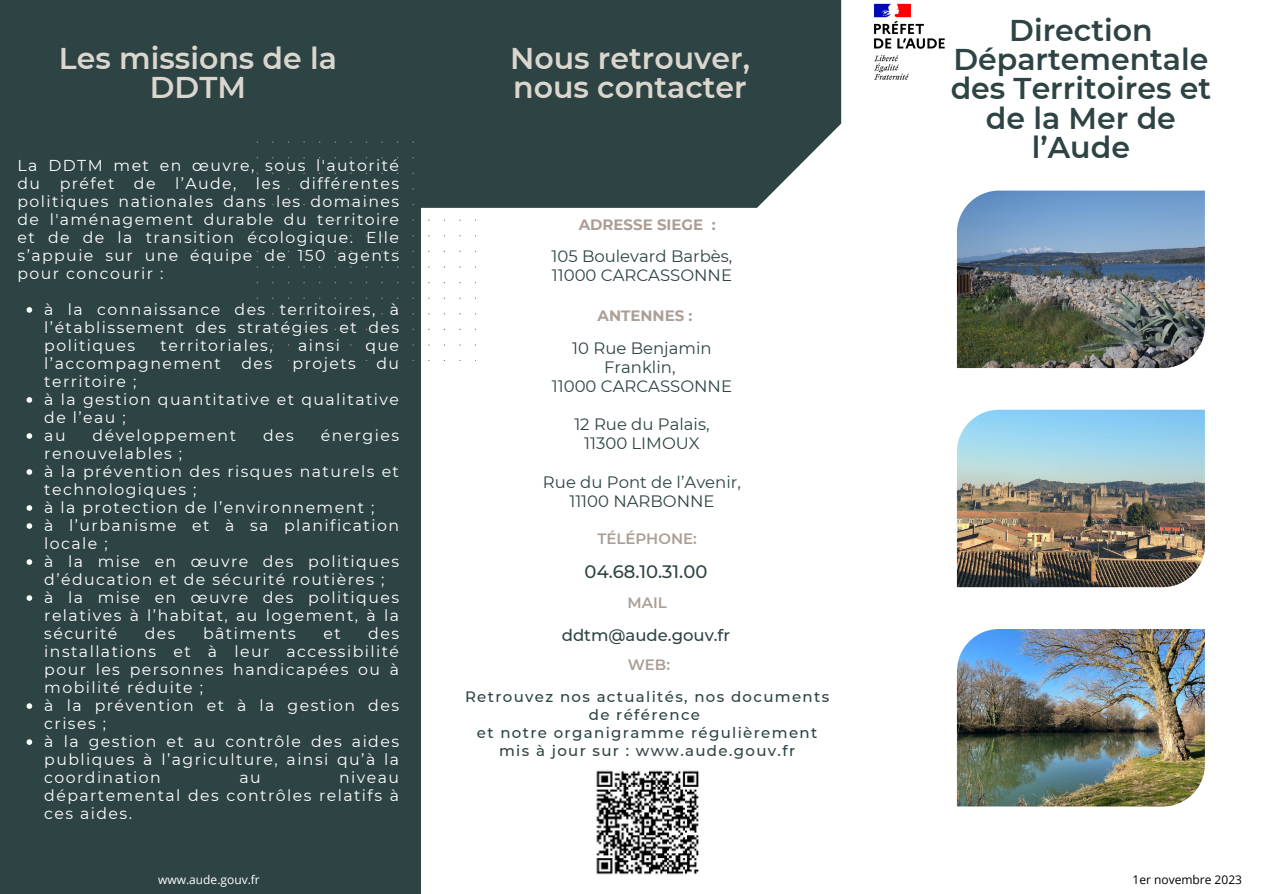
<style>
.page{position:relative;width:1263px;height:894px;background:#fff}
.page>*{position:absolute;margin:0;border:0;box-sizing:border-box;transform-origin:0 0}
.t1{font:600 30px/29.2px "Montserrat";color:#2e4344;text-align:center}
.t2{font:600 30px/29.2px "Montserrat";color:#dbd6ce}
.t3{font:500 18px "Montserrat";color:#2e4344}
.t4{font:16.5px/19px "Montserrat";color:#2e4344}
.t5{font:500 16.5px "Montserrat";color:#2e4344}
.t6{font:15.75px/18px "Montserrat";letter-spacing:.09em;color:#fff;text-align:justify}
.t7{font:500 15px/18px "Montserrat";letter-spacing:.09em;color:#2e4344;text-align:center}
.t8{font:700 15px "Montserrat";color:#ab9e97}
.t9{font:600 15px "Montserrat";color:#ab9e97}
.t10{font:12px "Open Sans";color:#fff}
.t11{font:12px "Open Sans";color:#000}
</style>
<div class="page">
<div style="left:0;top:0;width:421px;height:893px;background:#2e4344"></div>
<div style="left:421px;top:0;width:420px;height:208px;background:#2e4344"></div>
<img style="left:873px;top:3px;width:72px;height:77px">
<img style="left:957px;top:190px;width:248px;height:178px">
<img style="left:957px;top:409px;width:248px;height:178px">
<img style="left:957px;top:629px;width:248px;height:177px">
<svg style="left:27px;top:307px;width:5px;height:5px"></svg>
<svg style="left:27px;top:397px;width:5px;height:5px"></svg>
<svg style="left:27px;top:433px;width:5px;height:5px"></svg>
<svg style="left:27px;top:469px;width:5px;height:5px"></svg>
<svg style="left:27px;top:505px;width:5px;height:5px"></svg>
<svg style="left:27px;top:523px;width:5px;height:5px"></svg>
<svg style="left:27px;top:559px;width:5px;height:5px"></svg>
<svg style="left:27px;top:595px;width:5px;height:5px"></svg>
<svg style="left:27px;top:703px;width:5px;height:5px"></svg>
<svg style="left:27px;top:739px;width:5px;height:5px"></svg>
<img style="left:596px;top:770px;width:103px;height:105px">
<p class="t2" style="left:59px;top:43px;width:280px;text-align:center">Les missions de la<br>DDTM</p>
<p class="t6" style="left:18px;top:156px;width:383px">La DDTM met en œuvre, sous l'autorité du préfet de l’Aude, les différentes politiques nationales dans les domaines de l'aménagement durable du territoire et de de la transition écologique. Elle s’appuie sur une équipe de 150 agents pour concourir :</p>
<p class="t6" style="left:44px;top:300px;width:356px">à la connaissance des territoires, à l’établissement des stratégies et des politiques</p>
<p class="t6" style="left:161px;top:336px;width:114px">territoriales,</p>
<p class="t6" style="left:298px;top:336px;width:43px">ainsi</p>
<p class="t6" style="left:365px;top:336px;width:35px">que</p>
<p class="t6" style="left:44px;top:354px;width:178px">l’accompagnement</p>
<p class="t6" style="left:241px;top:354px;width:32px">des</p>
<p class="t6" style="left:293px;top:354px;width:65px">projets</p>
<p class="t6" style="left:376px;top:354px;width:24px">du</p>
<p class="t6" style="left:44px;top:372px;width:94px">territoire ;</p>
<p class="t6" style="left:44px;top:390px;width:356px">à la gestion quantitative et qualitative de l’eau ;</p>
<p class="t6" style="left:44px;top:426px;width:23px">au</p>
<p class="t6" style="left:93px;top:426px;width:145px">développement</p>
<p class="t6" style="left:263px;top:426px;width:32px">des</p>
<p class="t6" style="left:321px;top:426px;width:80px">énergies</p>
<p class="t6" style="left:44px;top:444px;width:139px">renouvelables ;</p>
<p class="t6" style="left:44px;top:462px;width:356px">à la prévention des risques naturels et technologiques ;</p>
<p class="t6" style="left:44px;top:498px;width:332px">à la protection de l’environnement ;</p>
<p class="t6" style="left:44px;top:516px;width:356px">à l’urbanisme et à sa planification locale ;</p>
<p class="t6" style="left:44px;top:552px;width:356px">à la mise en œuvre des politiques d’éducation et de sécurité routières ;</p>
<p class="t6" style="left:44px;top:588px;width:356px">à la mise en œuvre des politiques relatives à l’habitat, au logement, à la sécurité</p>
<p class="t6" style="left:44px;top:624px;width:356px;text-indent:324px">des installations et à leur accessibilité pour les personnes handicapées ou à mobilité réduite ;</p>
<p class="t6" style="left:44px;top:696px;width:356px">à la prévention et à la gestion des crises ;</p>
<p class="t6" style="left:44px;top:732px;width:356px">à la gestion et au contrôle des aides publiques à l’agriculture, ainsi qu’à la coordination</p>
<p class="t6" style="left:145px;top:624px;width:32px">des</p>
<p class="t6" style="left:203px;top:624px;width:94px">bâtiments</p>
<p class="t6" style="left:323px;top:624px;width:19px">et</p>
<p class="t6" style="left:44px;top:768px;width:356px;text-indent:295px">niveau départemental des contrôles relatifs à ces aides.</p>
<p class="t6" style="left:239px;top:768px;width:23px">au</p>
<p class="t10" style="left:158px;top:871px;width:103px">www.aude.gouv.fr</p>
<p class="t2" style="left:510px;top:43px;width:241px">Nous retrouver, nous contacter</p>
<p class="t8" style="left:579px;top:215px;width:138px">ADRESSE SIEGE :</p>
<p class="t4" style="left:551px;top:247px;width:182px">105 Boulevard Barbès,<br>11000 CARCASSONNE</p>
<p class="t8" style="left:597px;top:306px;width:96px">ANTENNES :</p>
<p class="t4" style="left:572px;top:338px;width:141px;text-align:center">10 Rue Benjamin<br>Franklin,</p>
<p class="t4" style="left:552px;top:376px;width:182px">11000 CARCASSONNE</p>
<p class="t4" style="left:574px;top:414px;width:137px">12 Rue du Palais,</p>
<p class="t4" style="left:584px;top:434px;width:117px">11300 LIMOUX</p>
<p class="t4" style="left:543px;top:472px;width:199px">Rue du Pont de l’Avenir,</p>
<p class="t4" style="left:569px;top:491px;width:147px">11100 NARBONNE</p>
<p class="t9" style="left:597px;top:529px;width:101px">TÉLÉPHONE:</p>
<p class="t3" style="left:585px;top:560px;width:124px">04.68.10.31.00</p>
<p class="t9" style="left:627px;top:593px;width:41px">MAIL</p>
<p class="t5" style="left:562px;top:625px;width:170px">ddtm@aude.gouv.fr</p>
<p class="t9" style="left:628px;top:655px;width:44px">WEB:</p>
<p class="t7" style="left:465px;top:687px;width:366px">Retrouvez nos actualités, nos documents de référence</p>
<p class="t7" style="left:477px;top:723px;width:342px">et notre organigramme régulièrement mis à jour sur : www.aude.gouv.fr</p>
<p class="t1" style="left:951px;top:16px;width:262px">Direction<br>Départementale des Territoires et de la Mer de l’Aude</p>
<p class="t11" style="left:1132px;top:871px;width:111px">1er novembre 2023</p>
</div>
